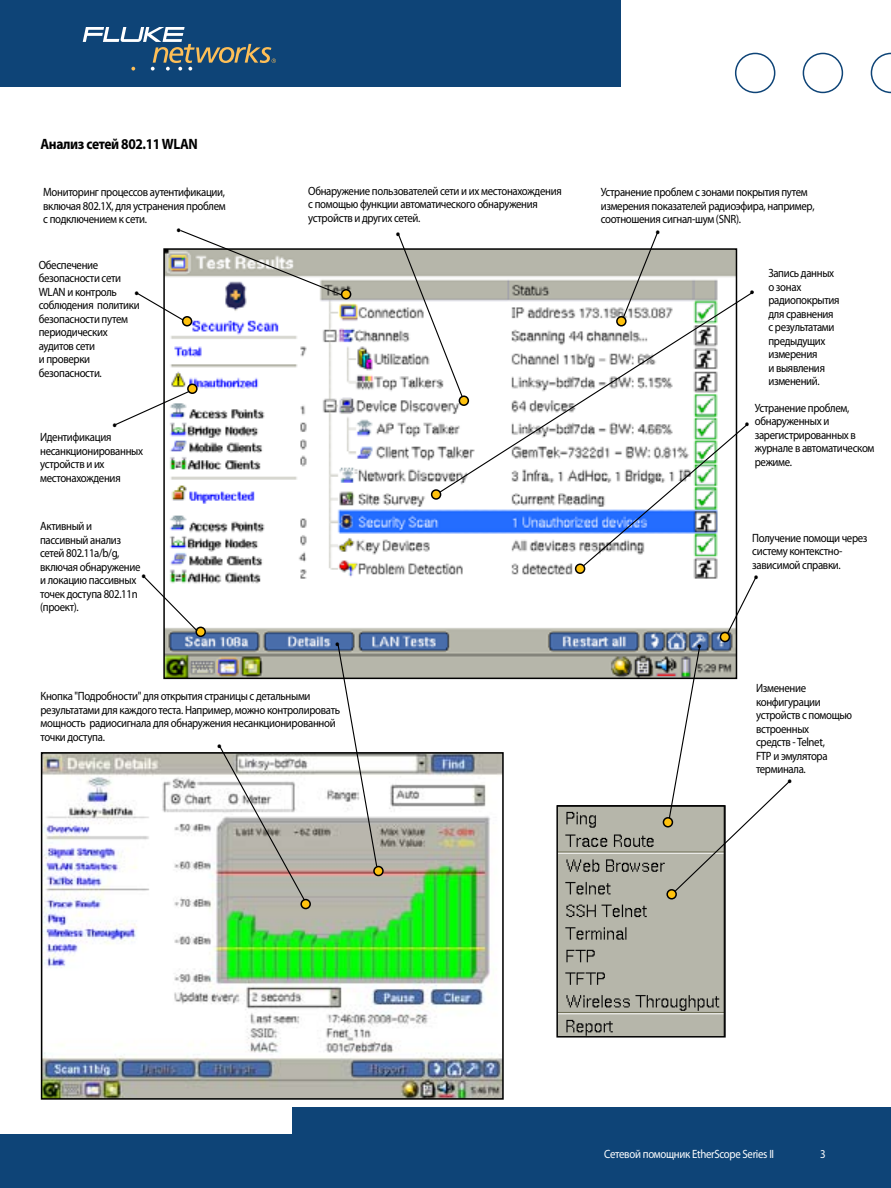
<style>
.page{position:relative;width:891px;height:1188px;background:#fff}
.page>*{position:absolute;margin:0;border:0;box-sizing:border-box;transform-origin:0 0}
.t1{font:18px "Myriad Pro";color:#000;scale:.9 1}
.t2{font:700 15px "Myriad Pro";letter-spacing:-.03em;color:#000;scale:.9 1}
.t3{font:12px/13.5px "Myriad Pro";letter-spacing:-.03em;color:#000;scale:.9 1}
.t4{font:12px "Myriad Pro";letter-spacing:-.03em;color:#fff;scale:.9 1}
</style>
<div class="page">
<img style="left:559px;top:808px;width:164px;height:227px">
<div style="left:556px;top:805px;width:170px;height:233px;border:2px solid #000"></div>
<div style="left:292px;top:1107px;width:599px;height:81px;background:#0e4477"></div>
<div style="left:0;top:1134px;width:319px;height:54px;background:#0e4477"></div>
<svg style="left:871px;top:53px;width:20px;height:40px"></svg>
<div style="left:803px;top:53px;width:40px;height:40px;border:2px solid #0e4477;border-radius:50%"></div>
<div style="left:735px;top:53px;width:40px;height:40px;border:2px solid #0e4477;border-radius:50%"></div>
<div style="left:0;top:0;width:621px;height:86px;background:#0e4477"></div>
<svg style="left:83px;top:27px;width:193px;height:44px"></svg>
<img style="left:166px;top:251px;width:568px;height:425px">
<img style="left:44px;top:755px;width:457px;height:342px">
<div style="left:41px;top:752px;width:463px;height:348px;border:2px solid #000"></div>
<svg style="left:397px;top:235px;width:68px;height:168px"></svg>
<svg style="left:433px;top:290px;width:321px;height:207px"></svg>
<svg style="left:668px;top:645px;width:123px;height:252px"></svg>
<svg style="left:218px;top:746px;width:90px;height:160px"></svg>
<svg style="left:337px;top:644px;width:41px;height:224px"></svg>
<svg style="left:137px;top:230px;width:209px;height:93px"></svg>
<svg style="left:115px;top:389px;width:78px;height:37px"></svg>
<div style="left:663px;top:818px;width:9px;height:9px;background:#ffc20e;border-radius:50%"></div>
<div style="left:663px;top:817px;width:10px;height:11px;border:2px solid #000;border-radius:50%"></div>
<div style="left:374px;top:867px;width:9px;height:9px;background:#ffc20e;border-radius:50%"></div>
<div style="left:373px;top:866px;width:11px;height:10px;border:2px solid #000;border-radius:50%"></div>
<div style="left:301px;top:900px;width:9px;height:9px;background:#ffc20e;border-radius:50%"></div>
<div style="left:300px;top:899px;width:11px;height:10px;border:2px solid #000;border-radius:50%"></div>
<div style="left:196px;top:627px;width:9px;height:9px;background:#ffc20e;border-radius:50%"></div>
<div style="left:195px;top:627px;width:11px;height:10px;border:2px solid #000;border-radius:50%"></div>
<div style="left:720px;top:633px;width:9px;height:9px;background:#ffc20e;border-radius:50%"></div>
<div style="left:720px;top:632px;width:10px;height:10px;border:2px solid #000;border-radius:50%"></div>
<div style="left:576px;top:564px;width:9px;height:9px;background:#ffc20e;border-radius:50%"></div>
<div style="left:575px;top:564px;width:10px;height:10px;border:2px solid #000;border-radius:50%"></div>
<div style="left:432px;top:490px;width:9px;height:9px;background:#ffc20e;border-radius:50%"></div>
<div style="left:431px;top:489px;width:10px;height:11px;border:2px solid #000;border-radius:50%"></div>
<div style="left:188px;top:384px;width:9px;height:9px;background:#ffc20e;border-radius:50%"></div>
<div style="left:187px;top:384px;width:11px;height:10px;border:2px solid #000;border-radius:50%"></div>
<div style="left:459px;top:396px;width:9px;height:9px;background:#ffc20e;border-radius:50%"></div>
<div style="left:459px;top:396px;width:10px;height:10px;border:2px solid #000;border-radius:50%"></div>
<div style="left:183px;top:317px;width:9px;height:9px;background:#ffc20e;border-radius:50%"></div>
<div style="left:182px;top:316px;width:10px;height:11px;border:2px solid #000;border-radius:50%"></div>
<div style="left:342px;top:290px;width:9px;height:9px;background:#ffc20e;border-radius:50%"></div>
<div style="left:341px;top:289px;width:10px;height:10px;border:2px solid #000;border-radius:50%"></div>
<div style="left:616px;top:316px;width:11px;height:11px;border:2px solid #000;border-radius:50%"></div>
<svg style="left:144px;top:576px;width:55px;height:56px"></svg>
<div style="left:667px;top:890px;width:9px;height:9px;background:#ffc20e;border-radius:50%"></div>
<div style="left:666px;top:889px;width:11px;height:11px;border:2px solid #000;border-radius:50%"></div>
<svg style="left:619px;top:232px;width:41px;height:94px"></svg>
<svg style="left:579px;top:423px;width:178px;height:215px"></svg>
<p class="t2" style="left:40px;top:135px;width:176px">Анализ сетей 802.11 WLAN</p>
<p class="t3" style="left:43px;top:186px;width:204px;text-align:justify">Мониторинг процессов аутентификации, включая 802.1X, для устранения проблем с подключением к сети.</p>
<p class="t3" style="left:308px;top:184px;width:283px">Обнаружение пользователей сети и их местонахождения с помощью функции автоматического обнаружения устройств и других сетей.</p>
<p class="t3" style="left:601px;top:186px;width:239px">Устранение проблем с зонами покрытия путем измерения показателей радиоэфира, например, соотношения сигнал-шум (SNR).</p>
<p class="t3" style="left:39px;top:258px;width:114px">Обеспечение безопасности сети<br>WLAN и контроль соблюдения политики безопасности путем периодических аудитов сети<br>и проверки безопасности.</p>
<h1 class="t1" style="left:176px;top:219px;width:7px">•</h1>
<h1 class="t1" style="left:396px;top:223px;width:7px">•</h1>
<p class="t3" style="left:768px;top:267px;width:81px">Запись данных о зонах радиопокрытия для сравнения с результатами предыдущих измерения<br>и выявления изменений.</p>
<p class="t3" style="left:755px;top:401px;width:135px">Устранение проблем, обнаруженных и зарегистрированных в журнале в автоматическом режиме.</p>
<h1 class="t1" style="left:750px;top:281px;width:7px">•</h1>
<h1 class="t1" style="left:134px;top:282px;width:7px">•</h1>
<h1 class="t1" style="left:745px;top:413px;width:7px">•</h1>
<h1 class="t1" style="left:112px;top:414px;width:7px">•</h1>
<p class="t3" style="left:40px;top:431px;width:116px">Идентификация несанкционированных устройств и их местонахождения</p>
<p class="t3" style="left:40px;top:520px;width:113px">Активный и пассивный анализ сетей 802.11a/b/g, включая обнаружение и локацию пассивных точек доступа 802.11n (проект).</p>
<p class="t3" style="left:752px;top:531px;width:130px">Получение помощи через систему контекстно&shy;зависимой справки.</p>
<h1 class="t1" style="left:141px;top:565px;width:7px">•</h1>
<h1 class="t1" style="left:335px;top:633px;width:7px">•</h1>
<h1 class="t1" style="left:697px;top:635px;width:7px">•</h1>
<p class="t3" style="left:40px;top:690px;width:334px">Кнопка "Подробности" для открытия страницы с детальными результатами для каждого теста. Например, можно контролировать мощность радиосигнала для обнаружения несанкционированной точки доступа.</p>
<h1 class="t1" style="left:217px;top:735px;width:7px">•</h1>
<p class="t3" style="left:756px;top:682px;width:108px">Изменение конфигурации устройств с помощью встроенных<br>средств - Telnet,<br>FTP и эмулятора терминала.</p>
<h1 class="t1" style="left:788px;top:770px;width:7px">•</h1>
<p class="t4" style="left:604px;top:1147px;width:191px">Сетевой помощник EtherScope Series II</p>
<p class="t4" style="left:820px;top:1147px;width:8px">3</p>
</div>
